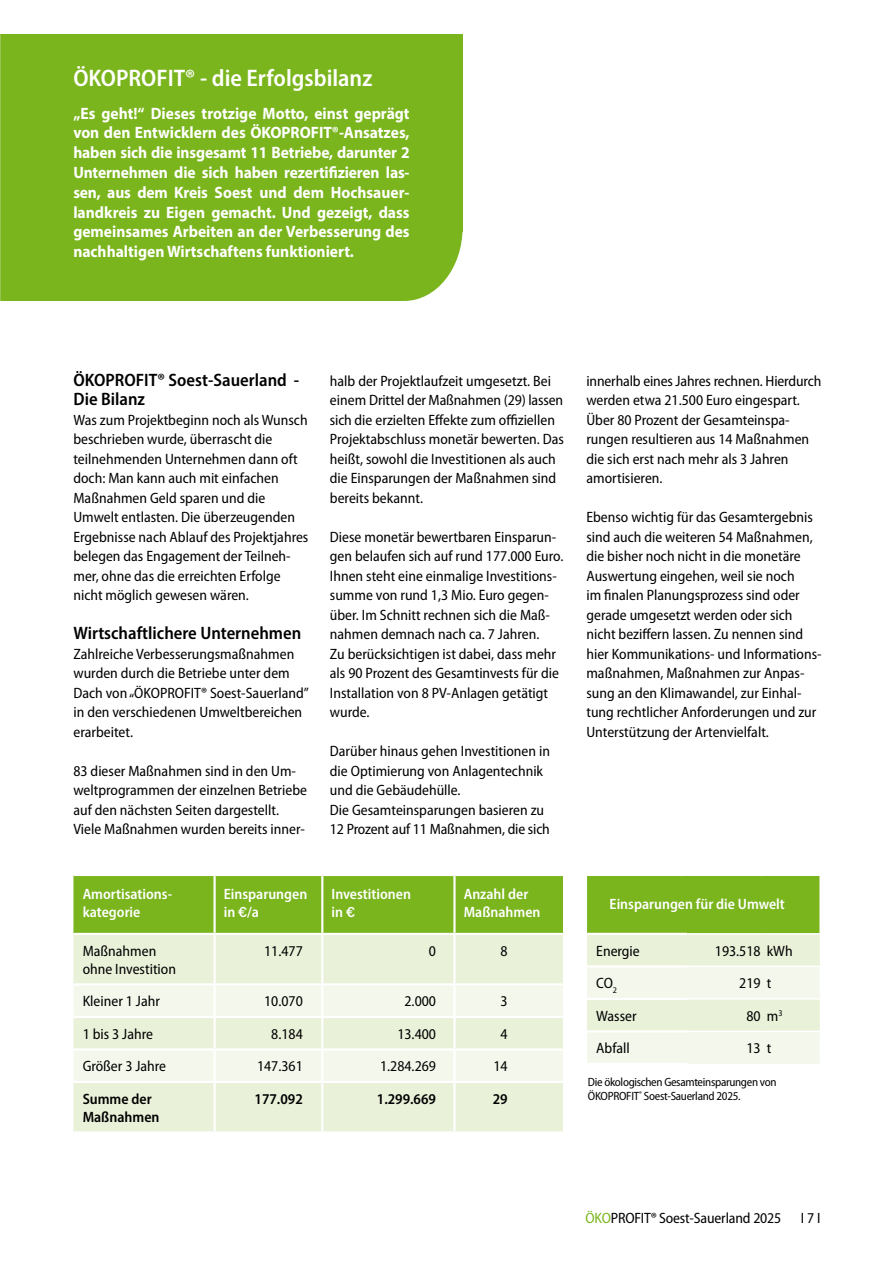
<style>
.page{position:relative;width:893px;height:1263px;background:#fff}
.page>*{position:absolute;margin:0;border:0;box-sizing:border-box;transform-origin:0 0}
.t1{font:600 semi-condensed 24px "Myriad Pro";color:#fff}
.t2{font:600 semi-condensed 18px/19.5px "Myriad Pro";color:#000}
.Grüne_Fläche_Text{font:700 16.5px/19.8px "Myriad Pro";color:#fff;text-align:justify;scale:.94 1}
.t3{font:semi-condensed 15px/19.5px "Myriad Pro";color:#000}
.t4{font:600 semi-condensed 15px/18px "Myriad Pro";color:#fff}
.t5{font:600 semi-condensed 15px/18px "Myriad Pro";color:#000}
.Fliesstext{font:semi-condensed 12px/14.4px "Myriad Pro";letter-spacing:-.025em;color:#000}
.s1{font-family:"ITC Franklin Gothic Std";font-weight:500;font-stretch:normal}
.s2{color:#7ab51d}
</style>
<div class="page">
<div style="left:346px;top:154px;width:117px;height:147px;background:#7ab51d;border-radius:50%"></div>
<div style="left:0;top:0;width:404px;height:301px;background:#7ab51d"></div>
<div style="left:145px;top:0;width:317px;height:232px;background:#7ab51d"></div>
<div style="left:73px;top:876px;width:490px;height:57px;background:#7ab51d"></div>
<div style="left:73px;top:935px;width:490px;height:196px;background:#e9f1d9"></div>
<svg style="left:73px;top:985px;width:490px;height:96px;background:#f0f5e6"></svg>
<hr style="left:213px;top:876px;width:3px;height:57px;background:#fff">
<hr style="left:321px;top:876px;width:2px;height:57px;background:#fff">
<hr style="left:213px;top:935px;width:3px;height:48px;background:#fff">
<hr style="left:321px;top:935px;width:2px;height:48px;background:#fff">
<hr style="left:215px;top:983px;width:107px;height:2px;background:#fff">
<hr style="left:213px;top:985px;width:3px;height:31px;background:#fff">
<hr style="left:321px;top:985px;width:2px;height:31px;background:#fff">
<hr style="left:215px;top:1016px;width:107px;height:2px;background:#fff">
<hr style="left:213px;top:1018px;width:3px;height:30px;background:#fff">
<hr style="left:321px;top:1018px;width:2px;height:30px;background:#fff">
<hr style="left:215px;top:1048px;width:107px;height:2px;background:#fff">
<hr style="left:213px;top:1050px;width:3px;height:31px;background:#fff">
<hr style="left:321px;top:1050px;width:2px;height:31px;background:#fff">
<hr style="left:215px;top:1081px;width:107px;height:2px;background:#fff">
<hr style="left:213px;top:1083px;width:3px;height:48px;background:#fff">
<hr style="left:321px;top:1083px;width:2px;height:48px;background:#fff">
<hr style="left:73px;top:983px;width:142px;height:2px;background:#fff">
<hr style="left:322px;top:983px;width:132px;height:2px;background:#fff">
<hr style="left:454px;top:983px;width:111px;height:2px;background:#fff">
<hr style="left:73px;top:1016px;width:142px;height:2px;background:#fff">
<hr style="left:322px;top:1016px;width:132px;height:2px;background:#fff">
<hr style="left:454px;top:1016px;width:111px;height:2px;background:#fff">
<hr style="left:73px;top:1048px;width:142px;height:2px;background:#fff">
<hr style="left:322px;top:1048px;width:132px;height:2px;background:#fff">
<hr style="left:454px;top:1048px;width:111px;height:2px;background:#fff">
<hr style="left:73px;top:1081px;width:142px;height:2px;background:#fff">
<hr style="left:322px;top:1081px;width:132px;height:2px;background:#fff">
<hr style="left:454px;top:1081px;width:111px;height:2px;background:#fff">
<hr style="left:453px;top:876px;width:3px;height:57px;background:#fff">
<hr style="left:453px;top:935px;width:3px;height:48px;background:#fff">
<hr style="left:453px;top:985px;width:3px;height:31px;background:#fff">
<hr style="left:453px;top:1018px;width:3px;height:30px;background:#fff">
<hr style="left:453px;top:1050px;width:3px;height:31px;background:#fff">
<hr style="left:453px;top:1083px;width:3px;height:48px;background:#fff">
<svg style="left:587px;top:876px;width:233px;height:188px;background:#cae0a5"></svg>
<hr style="left:587px;top:933px;width:100px;height:2px;background:#fff">
<hr style="left:587px;top:965px;width:100px;height:2px;background:#fff">
<hr style="left:587px;top:998px;width:100px;height:2px;background:#fff">
<hr style="left:587px;top:1030px;width:100px;height:2px;background:#fff">
<hr style="left:587px;top:1063px;width:100px;height:2px;background:#fff">
<hr style="left:819px;top:876px;width:3px;height:57px;background:#fff">
<hr style="left:687px;top:933px;width:80px;height:1px;background:#fff">
<hr style="left:767px;top:933px;width:54px;height:1px;background:#fff">
<hr style="left:687px;top:966px;width:80px;height:1px;background:#fff">
<hr style="left:767px;top:966px;width:54px;height:1px;background:#fff">
<hr style="left:687px;top:998px;width:80px;height:2px;background:#fff">
<hr style="left:767px;top:998px;width:54px;height:2px;background:#fff">
<hr style="left:687px;top:1031px;width:80px;height:1px;background:#fff">
<hr style="left:767px;top:1031px;width:54px;height:1px;background:#fff">
<img style="left:0;top:0;width:1px;height:302px">
<div style="left:0;top:0;width:893px;height:34px;background:#fff"></div>
<p class="t1" style="left:73px;top:63px;width:300px">ÖKOPROFIT® - die Erfolgsbilanz</p>
<p class="Grüne_Fläche_Text" style="left:73px;top:103px;width:359px">„Es geht!“ Dieses trotzige Motto, einst geprägt von den Entwicklern des ÖKOPROFIT®-Ansatzes, haben sich die insgesamt 11 Betriebe, darunter 2<br>Unternehmen die sich haben rezertifizieren las&shy;sen, aus dem Kreis Soest und dem Hochsauer&shy;landkreis zu Eigen gemacht. Und gezeigt, dass gemeinsames Arbeiten an der Verbesserung des nachhaltigen Wirtschaftens funktioniert.</p>
<p class="t2" style="left:73px;top:369px;width:227px">ÖKOPROFIT® Soest-Sauerland -<br>Die Bilanz</p>
<p class="t3" style="left:73px;top:410px;width:236px">Was zum Projektbeginn noch als Wunsch beschrieben wurde, überrascht die teilnehmenden Unternehmen dann oft doch: Man kann auch mit einfachen Maßnahmen Geld sparen und die Umwelt entlasten. Die überzeugenden Ergebnisse nach Ablauf des Projektjahres belegen das Engagement der Teilneh&shy;mer, ohne das die erreichten Erfolge nicht möglich gewesen wären.</p>
<p class="t2" style="left:73px;top:623px;width:229px">Wirtschaftlichere Unternehmen</p>
<p class="t3" style="left:73px;top:644px;width:222px">Zahlreiche Verbesserungsmaßnahmen wurden durch die Betriebe unter dem<br>Dach von</p>
<p class="t3" style="left:129px;top:689px;width:7px">“</p>
<p class="t3" style="left:73px;top:683px;width:237px;text-indent:61px">ÖKOPROFIT® Soest-Sauerland” in den verschiedenen Umweltbereichen erarbeitet.</p>
<p class="t3" style="left:73px;top:761px;width:235px">83 dieser Maßnahmen sind in den Um&shy;weltprogrammen der einzelnen Betriebe auf den nächsten Seiten dargestellt.<br>Viele Maßnahmen wurden bereits inner-</p>
<p class="t3" style="left:330px;top:371px;width:236px">halb der Projektlaufzeit umgesetzt. Bei einem Drittel der Maßnahmen (29) lassen sich die erzielten Effekte zum offiziellen Projektabschluss monetär bewerten. Das heißt, sowohl die Investitionen als auch die Einsparungen der Maßnahmen sind bereits bekannt.</p>
<p class="t3" style="left:330px;top:527px;width:235px">Diese monetär bewertbaren Einsparun&shy;gen belaufen sich auf rund 177.000 Euro.</p>
<p class="t3" style="left:330px;top:566px;width:231px">Ihnen steht eine einmalige Investitions&shy;summe von rund 1,3 Mio. Euro gegen&shy;über. Im Schnitt rechnen sich die Maß&shy;nahmen demnach nach ca. 7 Jahren.<br>Zu berücksichtigen ist dabei, dass mehr als 90 Prozent des Gesamtinvests für die Installation von 8 PV-Anlagen getätigt wurde.</p>
<p class="t3" style="left:330px;top:741px;width:222px">Darüber hinaus gehen Investitionen in die Optimierung von Anlagentechnik und die Gebäudehülle.<br>Die Gesamteinsparungen basieren zu 12 Prozent auf 11 Maßnahmen, die sich</p>
<p class="t4" style="left:83px;top:884px;width:91px">Amortisations&shy;kategorie</p>
<p class="t4" style="left:224px;top:884px;width:85px">Einsparungen in <span class="s1">€</span>/a</p>
<p class="t4" style="left:332px;top:884px;width:81px">Investitionen in <span class="s1">€</span></p>
<p class="t4" style="left:464px;top:884px;width:78px">Anzahl der<br>Maßnahmen</p>
<p class="t3" style="left:83px;top:941px;width:75px">Maßnahmen</p>
<p class="t3" style="left:83px;top:959px;width:95px">ohne Investition</p>
<p class="t3" style="left:264px;top:941px;width:40px">11.477</p>
<p class="t3" style="left:429px;top:941px;width:9px">0</p>
<p class="t3" style="left:501px;top:941px;width:9px">8</p>
<p class="t3" style="left:83px;top:991px;width:79px">Kleiner 1 Jahr</p>
<p class="t3" style="left:264px;top:991px;width:40px">10.070</p>
<p class="t3" style="left:404px;top:991px;width:33px">2.000</p>
<p class="t3" style="left:501px;top:991px;width:9px">3</p>
<p class="t3" style="left:83px;top:1024px;width:72px">1 bis 3 Jahre</p>
<p class="t3" style="left:271px;top:1024px;width:33px">8.184</p>
<p class="t3" style="left:397px;top:1024px;width:40px">13.400</p>
<p class="t3" style="left:501px;top:1024px;width:9px">4</p>
<p class="t3" style="left:83px;top:1056px;width:85px">Größer 3 Jahre</p>
<p class="t3" style="left:257px;top:1056px;width:47px">147.361</p>
<p class="t3" style="left:380px;top:1056px;width:57px">1.284.269</p>
<p class="t3" style="left:493px;top:1056px;width:16px">14</p>
<p class="t5" style="left:83px;top:1089px;width:78px">Summe der<br>Maßnahmen</p>
<p class="t5" style="left:255px;top:1089px;width:50px">177.092</p>
<p class="t5" style="left:377px;top:1089px;width:61px">1.299.669</p>
<p class="t5" style="left:493px;top:1089px;width:16px">29</p>
<p class="t3" style="left:586px;top:371px;width:236px">innerhalb eines Jahres rechnen. Hierdurch werden etwa 21.500 Euro eingespart.<br>Über 80 Prozent der Gesamteinspa&shy;rungen resultieren aus 14 Maßnahmen die sich erst nach mehr als 3 Jahren amortisieren.</p>
<p class="t3" style="left:586px;top:507px;width:237px">Ebenso wichtig für das Gesamtergebnis sind auch die weiteren 54 Maßnahmen, die bisher noch nicht in die monetäre Auswertung eingehen, weil sie noch<br>im finalen Planungsprozess sind oder gerade umgesetzt werden oder sich nicht beziffern lassen. Zu nennen sind hier Kommunikations- und Informations&shy;maßnahmen, Maßnahmen zur Anpas&shy;sung an den Klimawandel, zur Einhal&shy;tung rechtlicher Anforderungen und zur Unterstützung der Artenvielfalt.</p>
<p class="t4" style="left:610px;top:895px;width:177px">Einsparungen für die Umwelt</p>
<p class="t3" style="left:596px;top:941px;width:45px">Energie</p>
<p class="t3" style="left:715px;top:941px;width:79px">193.518 kWh</p>
<p class="t3" style="left:596px;top:973px;width:22px">CO<sub>2</sub></p>
<p class="t3" style="left:739px;top:973px;width:34px">219 t</p>
<p class="t3" style="left:596px;top:1006px;width:42px">Wasser</p>
<p class="t3" style="left:746px;top:1006px;width:38px">80 m<sup>3</sup></p>
<p class="t3" style="left:596px;top:1038px;width:35px">Abfall</p>
<p class="t3" style="left:746px;top:1038px;width:27px">13 t</p>
<p class="Fliesstext" style="left:588px;top:1074px;width:190px">Die ökologischen Gesamteinsparungen von<br>ÖKOPROFIT<sup>®</sup> Soest-Sauerland 2025.</p>
<p class="t3" style="left:585px;top:1208px;width:197px"><span class="s2">ÖKO</span>PROFIT® Soest-Sauerland 2025</p>
<p class="t3" style="left:801px;top:1208px;width:21px">I 7 I</p>
</div>
